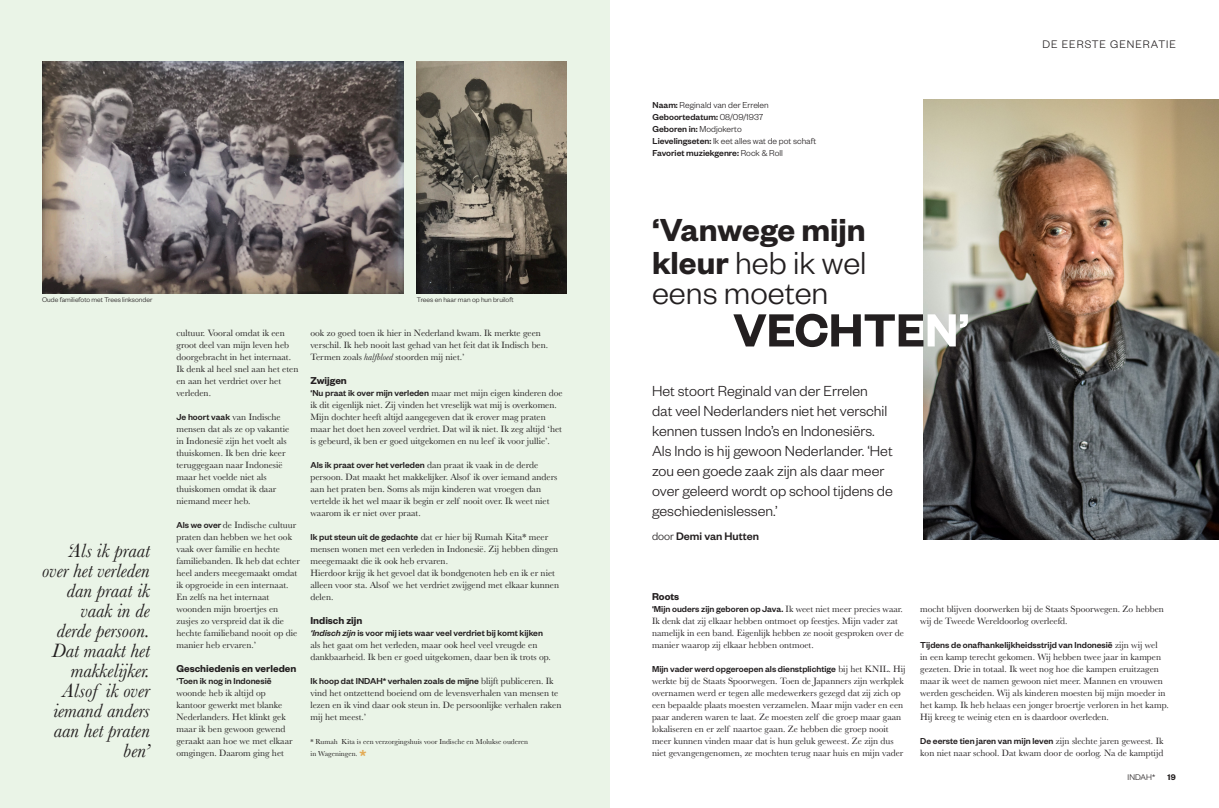
<style>
.page{position:relative;width:1219px;height:808px;background:#fff}
.page>*{position:absolute;margin:0;border:0;box-sizing:border-box;transform-origin:0 0}
.Kop_Founders_Regular{font:600 51px "Founders Grotesk";color:#231f20}
.Kop_Founders_Regular-2{font:300 35px "Founders Grotesk";color:#231f20}
.Kop_Founders_Regular-3{font:600 35px "Founders Grotesk";color:#231f20}
.Streamer_Baskerville{font:italic 20px/20px "Baskerville";color:#231f20;text-align:right}
.Biografie_Baskervill{font:500 19px "Founders Grotesk";color:#e3ab57}
.Inleiding_Founders{font:300 16px/20px "Founders Grotesk";color:#231f20}
.Rubrieksnaam{font:300 12px "Founders Grotesk";letter-spacing:.08em;color:#231f20}
.Inleiding_Baskervill{font:500 12px "Founders Grotesk";color:#231f20}
.Tussenkop{font:600 11px "Founders Grotesk";color:#231f20}
.Platte_tekst_Baskerv{font:9.5px/12px "Baskerville";color:#231f20}
.Platte_tekst_Founder{font:500 9.5px "Founders Grotesk";color:#231f20}
.Platte_tekst_Founder-2{font:300 9.5px "Founders Grotesk";color:#231f20}
.t1{font:300 9px "Founders Grotesk";color:#231f20}
.t2{font:600 9px "Founders Grotesk";color:#231f20}
.Biografie_Baskervill-2{font:7.5px "Baskerville";color:#231f20}
.Fotobijschrift{font:300 7.5px "Founders Grotesk";color:#231f20}
.s1{font-family:"Founders Grotesk";font-weight:500}
.s2{font-style:italic}
.s3{font-family:"Founders Grotesk";font-weight:500;font-style:italic}
.s4{font-weight:500}
.s5{font-weight:300}
.s6{font-weight:600}
.s7{color:#fff}
</style>
<div class="page">
<div style="left:0;top:0;width:609px;height:808px;background:#eaf4e7"></div>
<img style="left:42px;top:61px;width:362px;height:232px">
<img style="left:417px;top:61px;width:150px;height:232px">
<img style="left:923px;top:99px;width:296px;height:441px">
<p class="Fotobijschrift" style="left:42px;top:295px;width:112px">Oude familiefoto met Trees linksonder</p>
<p class="Fotobijschrift" style="left:417px;top:295px;width:98px">Trees en haar man op hun bruiloft</p>
<p class="Streamer_Baskerville" style="left:67px;top:540px;width:84px">‘Als ik praat</p>
<p class="Streamer_Baskerville" style="left:42px;top:560px;width:109px">over het verleden dan praat ik vaak in de derde persoon.<br>Dat maakt het makkelijker.<br>Alsof ik over iemand anders aan het praten ben’</p>
<p class="Platte_tekst_Baskerv" style="left:176px;top:327px;width:123px">cultuur. Vooral omdat ik een groot deel van mijn leven heb doorgebracht in het internaat.<br>Ik denk al heel snel aan het eten en aan het verdriet over het verleden.</p>
<p class="Platte_tekst_Baskerv" style="left:176px;top:411px;width:114px"><span class="s1">Je hoort vaak</span> van Indische mensen dat als ze op vakantie in Indonesië zijn het voelt als thuiskomen. Ik ben drie keer teruggegaan naar Indonesië maar het voelde niet als thuiskomen omdat ik daar niemand meer heb.</p>
<p class="Platte_tekst_Baskerv" style="left:176px;top:519px;width:125px"><span class="s1">Als we over</span> de Indische cultuur praten dan hebben we het ook vaak over familie en hechte familiebanden. Ik heb dat echter heel anders meegemaakt omdat ik opgroeide in een internaat.<br>En zelfs na het internaat woonden mijn broertjes en zusjes zo verspreid dat ik die hechte familieband nooit op die manier heb ervaren.’</p>
<p class="Tussenkop" style="left:176px;top:662px;width:121px">Geschiedenis en verleden</p>
<p class="Platte_tekst_Baskerv" style="left:176px;top:675px;width:118px"><span class="s1">‘Toen ik nog in Indonesië </span>woonde heb ik altijd op kantoor gewerkt met blanke<br>Nederlanders. Het klinkt gek maar ik ben gewoon gewend geraakt aan hoe we met elkaar omgingen. Daarom ging het</p>
<p class="Platte_tekst_Baskerv" style="left:310px;top:327px;width:239px">ook zo goed toen ik hier in Nederland kwam. Ik merkte geen verschil. Ik heb nooit last gehad van het feit dat ik Indisch ben.<br>Termen zoals <span class="s2">halfbloed</span> stoorden mij niet.’</p>
<p class="Tussenkop" style="left:310px;top:374px;width:38px">Zwijgen</p>
<p class="Platte_tekst_Baskerv" style="left:310px;top:387px;width:254px"><span class="s1">‘Nu praat ik over mijn verleden</span> maar met mijn eigen kinderen doe ik dit eigenlijk niet. Zij vinden het vreselijk wat mij is overkomen.<br>Mijn dochter heeft altijd aangegeven dat ik erover mag praten maar het doet hen zoveel verdriet. Dat wil ik niet. Ik zeg altijd ‘het is gebeurd, ik ben er goed uitgekomen en nu leef ik voor jullie’.</p>
<p class="Platte_tekst_Baskerv" style="left:310px;top:459px;width:248px"><span class="s1">Als ik praat over het verleden</span> dan praat ik vaak in de derde persoon. Dat maakt het makkelijker. Alsof ik over iemand anders aan het praten ben. Soms als mijn kinderen wat vroegen dan vertelde ik het wel maar ik begin er zelf nooit over. Ik weet niet waarom ik er niet over praat.</p>
<p class="Platte_tekst_Baskerv" style="left:310px;top:531px;width:249px"><span class="s1">Ik put steun uit de gedachte</span> dat er hier bij Rumah Kita* meer mensen wonen met een verleden in Indonesië. Zij hebben dingen meegemaakt die ik ook heb ervaren.</p>
<p class="Platte_tekst_Baskerv" style="left:310px;top:567px;width:250px">Hierdoor krijg ik het gevoel dat ik bondgenoten heb en ik er niet alleen voor sta. Alsof we het verdriet zwijgend met elkaar kunnen delen.</p>
<p class="Tussenkop" style="left:310px;top:614px;width:53px">Indisch zijn</p>
<p class="Platte_tekst_Baskerv" style="left:310px;top:627px;width:242px"><span class="s3">‘Indisch zijn</span> <span class="s1">is voor mij iets waar veel verdriet bij komt kijken </span>als het gaat om het verleden, maar ook heel veel vreugde en dankbaarheid. Ik ben er goed uitgekomen, daar ben ik trots op.</p>
<p class="Platte_tekst_Baskerv" style="left:310px;top:675px;width:253px"><span class="s1">Ik hoop dat INDAH* verhalen zoals de mijne</span> blijft publiceren. Ik vind het ontzettend boeiend om de levensverhalen van mensen te lezen en ik vind daar ook steun in. De persoonlijke verhalen raken mij het meest.’</p>
<p class="Biografie_Baskervill-2" style="left:310px;top:737px;width:219px">* Rumah Kita is een verzorgingshuis voor Indische en Molukse ouderen</p>
<p class="Biografie_Baskervill-2" style="left:310px;top:749px;width:49px">in Wageningen.</p>
<p class="Biografie_Baskervill" style="left:359px;top:744px;width:8px">*</p>
<p class="Platte_tekst_Founder-2" style="left:653px;top:99px;width:118px"><span class="s4">Naam:</span> Reginald van der Errelen</p>
<p class="Platte_tekst_Founder" style="left:653px;top:111px;width:112px">Geboortedatum: <span class="s5">08/09/1937</span></p>
<p class="Platte_tekst_Founder" style="left:653px;top:123px;width:91px">Geboren in: <span class="s5">Modjokerto</span></p>
<p class="Platte_tekst_Founder-2" style="left:653px;top:135px;width:165px"><span class="s4">Lievelingseten:</span> Ik eet alles wat de pot schaft</p>
<p class="Platte_tekst_Founder" style="left:653px;top:147px;width:132px">Favoriet muziekgenre: <span class="s5">Rock &amp; Roll</span></p>
<p class="Kop_Founders_Regular-3" style="left:652px;top:208px;width:215px">‘Vanwege mijn</p>
<p class="Kop_Founders_Regular-2" style="left:652px;top:242px;width:216px"><span class="s6">kleur</span> heb ik wel</p>
<p class="Kop_Founders_Regular-2" style="left:652px;top:272px;width:178px">eens moeten</p>
<p class="Kop_Founders_Regular" style="left:733px;top:298px;width:238px">VECHTE<span class="s7">N’</span></p>
<p class="Inleiding_Founders" style="left:652px;top:380px;width:242px">Het stoort Reginald van der Errelen<br>dat veel Nederlanders niet het verschil kennen tussen Indo’s en Indonesiërs.<br>Als Indo is hij gewoon Nederlander. ‘Het zou een goede zaak zijn als daar meer over geleerd wordt op school tijdens de geschiedenislessen.’</p>
<p class="Inleiding_Baskervill" style="left:652px;top:529px;width:108px"><span class="s5">door</span> Demi van Hutten</p>
<p class="Rubrieksnaam" style="left:1042px;top:37px;width:135px">DE EERSTE GENERATIE</p>
<p class="Tussenkop" style="left:652px;top:590px;width:29px">Roots</p>
<p class="Platte_tekst_Baskerv" style="left:652px;top:603px;width:254px"><span class="s1">‘Mijn ouders zijn geboren op Java.</span> Ik weet niet meer precies waar.<br>Ik denk dat zij elkaar hebben ontmoet op feestjes. Mijn vader zat namelijk in een band. Eigenlijk hebben ze nooit gesproken over de manier waarop zij elkaar hebben ontmoet.</p>
<p class="Platte_tekst_Baskerv" style="left:652px;top:663px;width:255px"><span class="s1">Mijn vader werd opgeroepen als dienstplichtige</span> bij het KNIL. Hij werkte bij de Staats Spoorwegen. Toen de Japanners zijn werkplek overnamen werd er tegen alle medewerkers gezegd dat zij zich op een bepaalde plaats moesten verzamelen. Maar mijn vader en een paar anderen waren te laat. Ze moesten zelf die groep maar gaan lokaliseren en er zelf naartoe gaan. Ze hebben die groep nooit meer kunnen vinden maar dat is hun geluk geweest. Ze zijn dus niet gevangengenomen, ze mochten terug naar huis en mijn vader</p>
<p class="Platte_tekst_Baskerv" style="left:920px;top:603px;width:245px">mocht blijven doorwerken bij de Staats Spoorwegen. Zo hebben wij de Tweede Wereldoorlog overleefd.</p>
<p class="Platte_tekst_Baskerv" style="left:920px;top:639px;width:250px"><span class="s1">Tijdens de onafhankelijkheidsstrijd van Indonesië</span> zijn wij wel<br>in een kamp terecht gekomen. Wij hebben twee jaar in kampen gezeten. Drie in totaal. Ik weet nog hoe die kampen eruitzagen maar ik weet de namen gewoon niet meer. Mannen en vrouwen werden gescheiden. Wij als kinderen moesten bij mijn moeder in het kamp. Ik heb helaas een jonger broertje verloren in het kamp.<br>Hij kreeg te weinig eten en is daardoor overleden.</p>
<p class="Platte_tekst_Baskerv" style="left:920px;top:735px;width:245px"><span class="s1">De eerste tien jaren van mijn leven</span> zijn slechte jaren geweest. Ik kon niet naar school. Dat kwam door de oorlog. Na de kamptijd</p>
<p class="t1" style="left:1128px;top:772px;width:29px">INDAH*</p>
<p class="t2" style="left:1168px;top:772px;width:10px">19</p>
</div>
